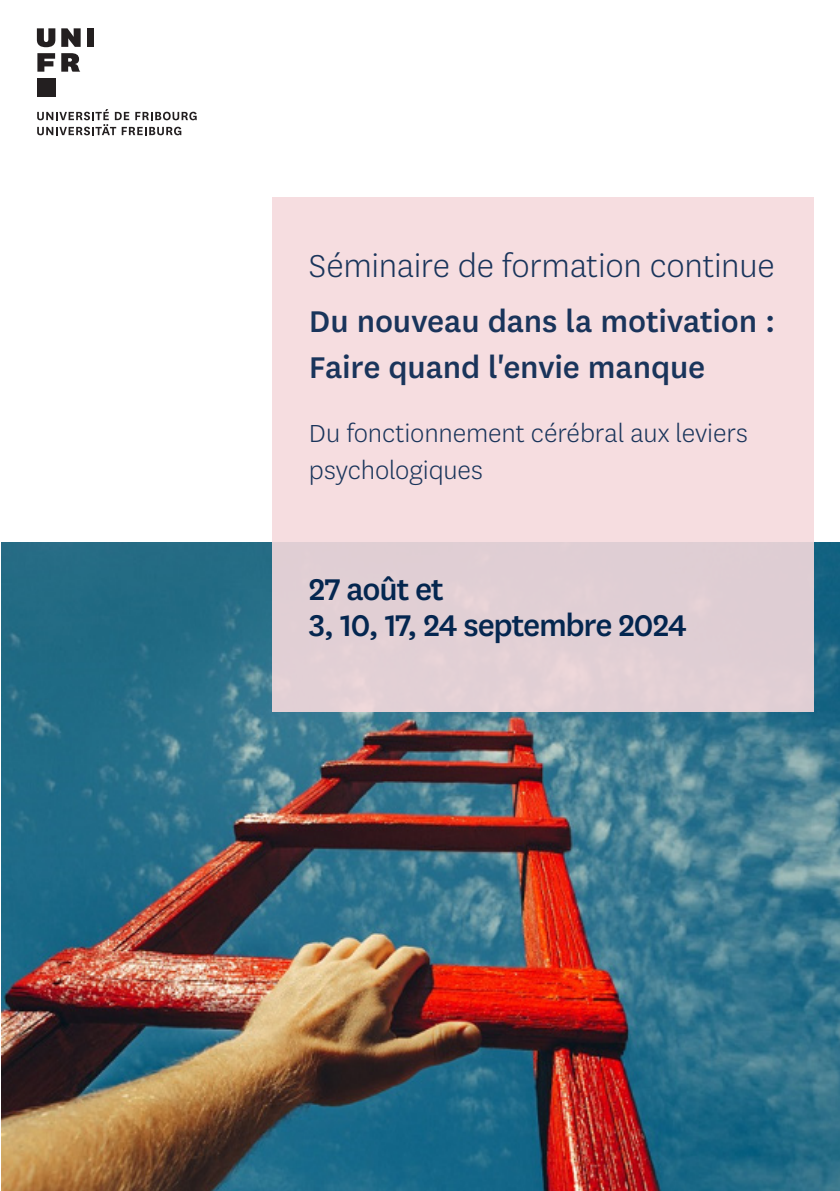
<style>
.page{position:relative;width:840px;height:1191px;background:#fff}
.page>*{position:absolute;margin:0;border:0;box-sizing:border-box;transform-origin:0 0}
.t1{font:300 37px "National Uni Fr";letter-spacing:-.005em;color:#001e49}
.t2{font:500 35px/45.8px "National Uni Fr";letter-spacing:-.01em;color:#001e49}
.t3{font:500 35px/36px "National Uni Fr";letter-spacing:-.035em;color:#001e49}
.t4{font:300 28.8px/37.2px "National Uni Fr";letter-spacing:-.005em;color:#001e49}
</style>
<div class="page">
<svg style="left:37px;top:109px;width:159px;height:26px"></svg>
<svg style="left:37px;top:28px;width:18px;height:19px"></svg>
<svg style="left:61px;top:28px;width:20px;height:19px"></svg>
<div style="left:87px;top:28px;width:7px;height:19px;background:#231f20"></div>
<svg style="left:37px;top:53px;width:18px;height:19px"></svg>
<div style="left:37px;top:78px;width:18px;height:18px;background:#231f20"></div>
<svg style="left:61px;top:53px;width:19px;height:19px"></svg>
<img style="left:1px;top:543px;width:838px;height:648px">
<div style="left:272px;top:197px;width:541px;height:514px;background:linear-gradient(to bottom,#fde2e4,#e2cfd5)"></div>
<p class="t1" style="left:309px;top:242px;width:467px">Séminaire de formation continue</p>
<p class="t2" style="left:309px;top:296px;width:467px">Du nouveau dans la motivation :<br>Faire quand l'envie manque</p>
<p class="t4" style="left:309px;top:414px;width:440px">Du fonctionnement cérébral aux leviers psychologiques</p>
<p class="t3" style="left:309px;top:569px;width:379px">27 août et<br>3, 10, 17, 24 septembre 2024</p>
</div>
